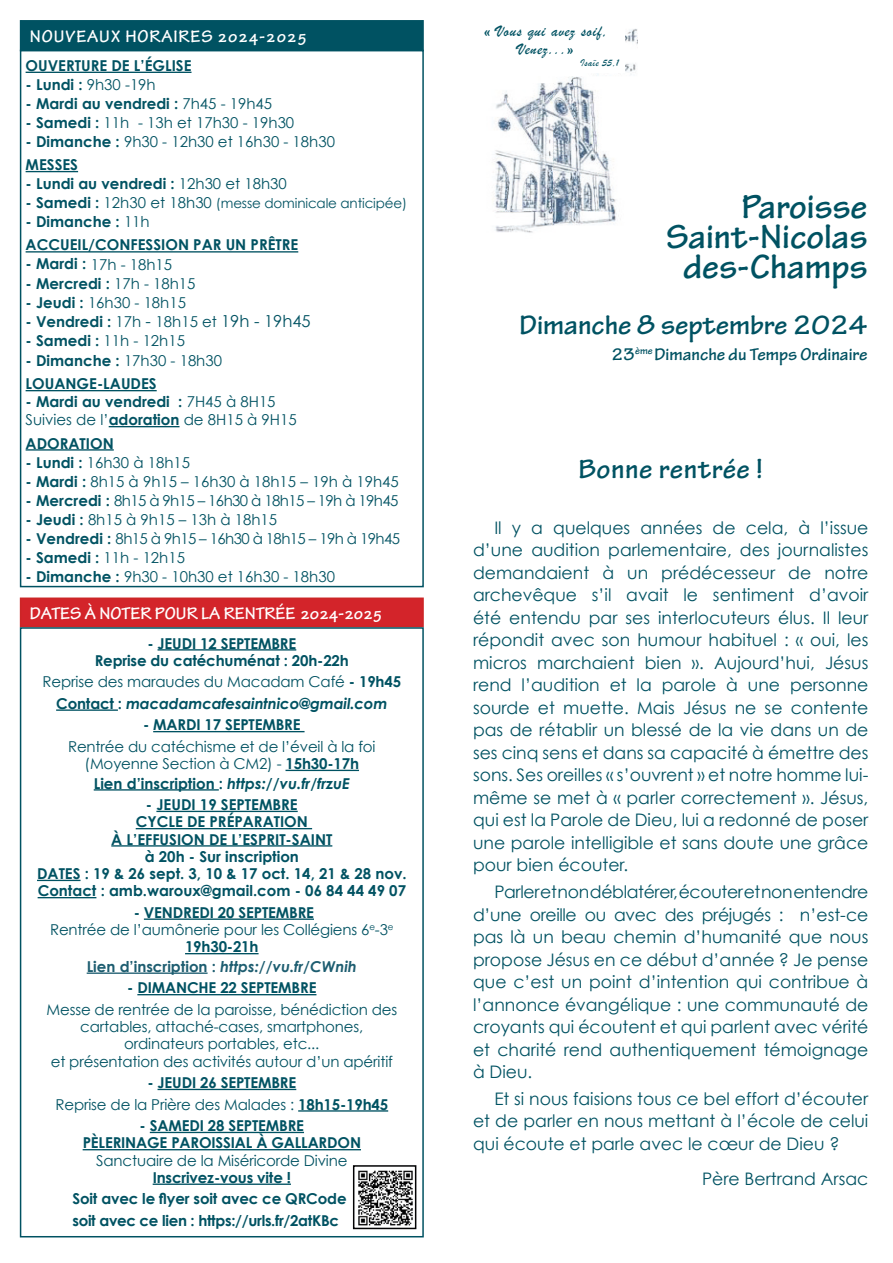
<style>
.page{position:relative;width:893px;height:1263px;background:#fff}
.page>*{position:absolute;margin:0;border:0;box-sizing:border-box;transform-origin:0 0}
.t1{font:700 36px/30px "Tekton Pro";color:#005262;text-align:right}
.t2{font:700 28.5px "Tekton Pro";color:#005262}
.t3{font:700 28.5px "Tekton Pro";letter-spacing:.02em;color:#005262}
.t4{font:700 18px "Tekton Pro";color:#fff}
.t5{font:700 18px "Tekton Pro";color:#005262}
.t6{font:700 18px "Tekton Pro";letter-spacing:.05em;color:#fff}
.t7{font:17.25px/22.5px "Century Gothic";color:#005262;text-align:justify}
.t8{font:16.5px/18px "Brush Script";letter-spacing:.04em;color:#005262;text-align:center}
.t9{font:15px/17.2px "Century Gothic";letter-spacing:-.01em;color:#005262;text-align:center}
.t10{font:700 15px/17.2px "Century Gothic";color:#005262;text-align:center}
.t11{font:15px "Century Gothic";letter-spacing:-.04em;color:#005262}
.t12{font:italic 700 15px "Century Gothic";color:#005262}
.t13{font:italic 700 15px "Century Gothic";color:#1d5d70}
.t14{font:13.5px "Century Gothic";letter-spacing:-.01em;color:#005262}
.t15{font:10.5px "Brush Script";letter-spacing:.04em;color:#005262}
.s1{font-weight:700}
.s2{font-weight:400}
.s3{font-weight:700;font-size:15px}
.s4{font-size:15px}
.s5{font-weight:400;font-size:16.5px}
.s6{font-weight:700;font-style:italic}
.s7{font-style:normal}
</style>
<div class="page">
<img style="left:492px;top:29px;width:146px;height:204px">
<div style="left:466px;top:22px;width:159px;height:50px;background:#fff"></div>
<div style="left:21px;top:598px;width:402px;height:28px;background:#d3242a"></div>
<div style="left:20px;top:597px;width:404px;height:30px;border:2px solid #cc2627"></div>
<hr style="left:158px;top:649px;width:138px;height:1px;background:#005262">
<hr style="left:56px;top:709px;width:62px;height:2px;background:#005262">
<hr style="left:153px;top:731px;width:152px;height:1px;background:#005262">
<hr style="left:285px;top:770px;width:74px;height:1px;background:#005262">
<hr style="left:94px;top:789px;width:125px;height:1px;background:#005262">
<hr style="left:156px;top:811px;width:142px;height:1px;background:#005262">
<hr style="left:136px;top:828px;width:176px;height:1px;background:#005262">
<hr style="left:111px;top:845px;width:221px;height:1px;background:#005262">
<hr style="left:37px;top:880px;width:44px;height:1px;background:#005262">
<hr style="left:38px;top:897px;width:58px;height:1px;background:#005262">
<hr style="left:144px;top:918px;width:170px;height:2px;background:#005262">
<hr style="left:185px;top:953px;width:74px;height:1px;background:#005262">
<hr style="left:87px;top:972px;width:121px;height:2px;background:#1d5d70">
<hr style="left:137px;top:994px;width:179px;height:1px;background:#005262">
<hr style="left:158px;top:1089px;width:138px;height:1px;background:#005262">
<hr style="left:298px;top:1110px;width:90px;height:1px;background:#005262">
<hr style="left:150px;top:1132px;width:154px;height:1px;background:#005262">
<hr style="left:83px;top:1149px;width:278px;height:1px;background:#005262">
<hr style="left:153px;top:1183px;width:138px;height:2px;background:#005262">
<div style="left:20px;top:627px;width:404px;height:610px;border:2px solid #005262"></div>
<hr style="left:26px;top:72px;width:166px;height:1px;background:#005262">
<hr style="left:26px;top:171px;width:52px;height:1px;background:#005262">
<hr style="left:26px;top:251px;width:272px;height:2px;background:#005262">
<hr style="left:26px;top:390px;width:131px;height:1px;background:#005262">
<hr style="left:109px;top:426px;width:70px;height:1px;background:#005262">
<hr style="left:26px;top:449px;width:88px;height:2px;background:#005262">
<div style="left:20px;top:50px;width:404px;height:537px;border:2px solid #005262"></div>
<div style="left:21px;top:21px;width:402px;height:30px;background:#005262"></div>
<div style="left:20px;top:20px;width:404px;height:31px;border:2px solid #005262"></div>
<img style="left:358px;top:1170px;width:55px;height:56px">
<div style="left:353px;top:1165px;width:63px;height:64px;border:2px solid #020203"></div>
<p class="t6" style="left:30px;top:26px;width:278px">NOUVEAUX HORAIRES 2024-2025</p>
<p class="t10" style="left:26px;top:57px;width:167px">OUVERTURE DE L’ÉGLISE</p>
<p class="t9" style="left:26px;top:76px;width:132px"><span class="s1">- Lundi :</span> 9h30 -19h</p>
<p class="t10" style="left:26px;top:95px;width:248px">- Mardi au vendredi : <span class="s2">7h45 - 19h45</span></p>
<p class="t9" style="left:26px;top:114px;width:270px"><span class="s1">- Samedi :</span> 11h - 13h et 17h30 - 19h30</p>
<p class="t9" style="left:26px;top:130px;width:311px;line-height:23.2px;text-align:left"><span class="s1">- Dimanche :</span> 9h30 - 12h30 et 16h30 - 18h30<br><span class="s1">MESSES</span></p>
<p class="t10" style="left:26px;top:175px;width:263px">- Lundi au vendredi : <span class="s2">12h30 et 18h30</span></p>
<p class="t14" style="left:26px;top:195px;width:383px"><span class="s3">- Samedi :</span> <span class="s4">12h30 et 18h30</span> (messe dominicale anticipée)</p>
<p class="t10" style="left:26px;top:210px;width:274px;line-height:23.2px;text-align:left">- Dimanche : <span class="s2">11h<br></span>ACCUEIL/CONFESSION PAR UN PRÊTRE</p>
<p class="t9" style="left:26px;top:255px;width:148px"><span class="s1">- Mardi :</span> 17h - 18h15</p>
<p class="t10" style="left:26px;top:274px;width:171px">- Mercredi : <span class="s2">17h - 18h15</span></p>
<p class="t9" style="left:26px;top:293px;width:162px"><span class="s1">- Jeudi :</span> 16h30 - 18h15</p>
<p class="t10" style="left:26px;top:312px;width:287px">- Vendredi : <span class="s2">17h</span> <span class="s5">-</span> <span class="s2">18h15 et</span> <span class="s5">19h - 19h45</span></p>
<p class="t9" style="left:26px;top:332px;width:161px"><span class="s1">- Samedi :</span> 11h - 12h15</p>
<p class="t10" style="left:26px;top:348px;width:198px;line-height:23.7px;text-align:left">- Dimanche : <span class="s2">17h30 - 18h30<br></span>LOUANGE-LAUDES</p>
<p class="t9" style="left:26px;top:393px;width:273px;line-height:18px;text-align:left"><span class="s1">- Mardi au vendredi :</span> 7H45 à 8H15<br>Suivies de l’<span class="s1">adoration</span> de 8H15 à 9H15</p>
<p class="t10" style="left:26px;top:434px;width:90px">ADORATION</p>
<p class="t9" style="left:26px;top:453px;width:166px"><span class="s1">- Lundi :</span> 16h30 à 18h15</p>
<p class="t9" style="left:26px;top:472px;width:375px"><span class="s1">- Mardi :</span> 8h15 à 9h15 – 16h30 à 18h15 – 19h à 19h45</p>
<p class="t11" style="left:26px;top:491px;width:374px"><span class="s1">- Mercredi :</span> 8h15 à 9h15 – 16h30 à 18h15 – 19h à 19h45</p>
<p class="t9" style="left:26px;top:510px;width:253px"><span class="s1">- Jeudi :</span> 8h15 à 9h15 – 13h à 18h15</p>
<p class="t11" style="left:26px;top:529px;width:376px"><span class="s1">- Vendredi :</span> 8h15 à 9h15 – 16h30 à 18h15 – 19h à 19h45</p>
<p class="t9" style="left:26px;top:548px;width:161px"><span class="s1">- Samedi :</span> 11h - 12h15</p>
<p class="t9" style="left:26px;top:567px;width:311px"><span class="s1">- Dimanche :</span> 9h30 - 10h30 et 16h30 - 18h30</p>
<p class="t4" style="left:30px;top:603px;width:354px">DATES À NOTER POUR LA RENTRÉE 2024-2025</p>
<p class="t10" style="left:95px;top:634px;width:256px">- JEUDI 12 SEPTEMBRE<br>Reprise du catéchuménat : 20h-22h</p>
<p class="t9" style="left:43px;top:671px;width:360px;line-height:21.5px">Reprise des maraudes du Macadam Café <span class="s1">- 19h45<br>Contact :</span> <span class="s6">macadamcafesaintnico@gmail.com</span></p>
<p class="t10" style="left:143px;top:716px;width:159px">- MARDI 17 SEPTEMBRE</p>
<p class="t9" style="left:68px;top:737px;width:309px">Rentrée du catéchisme et de l’éveil à la foi (Moyenne Section à CM2) - <span class="s1">15h30-17h</span></p>
<p class="t12" style="left:94px;top:773px;width:258px"><span class="s7">Lien d’inscription :</span> https://vu.fr/frzuE</p>
<p class="t10" style="left:37px;top:795px;width:371px">- JEUDI 19 SEPTEMBRE<br>CYCLE DE PRÉPARATION<br>À L’EFFUSION DE L’ESPRIT-SAINT<br>à 20h - Sur inscription<br>DATES : 19 &amp; 26 sept. 3, 10 &amp; 17 oct. 14, 21 &amp; 28 nov.<br>Contact : amb.waroux@gmail.com - 06 84 44 49 07</p>
<p class="t9" style="left:50px;top:903px;width:345px"><span class="s1">- VENDREDI 20 SEPTEMBRE<br></span>Rentrée de l’aumônerie pour les Collégiens 6<sup>e</sup>-3<sup>e<br></sup><span class="s1">19h30-21h</span></p>
<p class="t13" style="left:87px;top:957px;width:272px"><span class="s7">Lien d’inscription :</span> https://vu.fr/CWnih</p>
<p class="t10" style="left:127px;top:979px;width:191px">- DIMANCHE 22 SEPTEMBRE</p>
<p class="t9" style="left:46px;top:1000px;width:352px">Messe de rentrée de la paroisse, bénédiction des cartables, attaché-cases, smartphones, ordinateurs portables, etc...<br>et présentation des activités autour d’un apéritif</p>
<p class="t10" style="left:55px;top:1071px;width:334px;line-height:21.5px">- JEUDI 26 SEPTEMBRE<br><span class="s2">Reprise de la Prière des Malades :</span> 18h15-19h45</p>
<p class="t10" style="left:83px;top:1116px;width:280px">- SAMEDI 28 SEPTEMBRE<br>PÈLERINAGE PAROISSIAL À GALLARDON</p>
<p class="t9" style="left:96px;top:1151px;width:253px">Sanctuaire de la Miséricorde Divine</p>
<p class="t10" style="left:72px;top:1166px;width:276px;line-height:21.5px;text-align:left;text-indent:80px">Inscrivez-vous vite !<br>Soit avec le flyer soit avec ce QRCode soit avec ce lien : https://urls.fr/2atKBc</p>
<p class="t8" style="left:484px;top:22px;width:125px">« Vous qui avez soif,<br>Venez...»</p>
<p class="t15" style="left:580px;top:56px;width:40px">Isaïe 55,1</p>
<h1 class="t1" style="left:666px;top:193px;width:203px">Paroisse<br>Saint-Nicolas des-Champs</h1>
<h2 class="t2" style="left:520px;top:308px;width:349px">Dimanche 8 septembre 2024</h2>
<p class="t5" style="left:611px;top:344px;width:257px">23<sup>ème</sup> Dimanche du Temps Ordinaire</p>
<h2 class="t3" style="left:578px;top:452px;width:186px">Bonne rentrée !</h2>
<p class="t7" style="left:473px;top:516px;width:397px;text-indent:21px">Il y a quelques années de cela, à l’issue d’une audition parlementaire, des journalistes demandaient à un prédécesseur de notre archevêque s’il avait le sentiment d’avoir été entendu par ses interlocuteurs élus. Il leur répondit avec son humour habituel : « oui, les micros marchaient bien ». Aujourd’hui, Jésus rend l’audition et la parole à une personne sourde et muette. Mais Jésus ne se contente pas de rétablir un blessé de la vie dans un de ses cinq sens et dans sa capacité à émettre des sons. Ses oreilles « s’ouvrent » et notre homme lui&shy;même se met à « parler correctement ». Jésus, qui est la Parole de Dieu, lui a redonné de poser une parole intelligible et sans doute une grâce pour bien écouter.</p>
<p class="t7" style="left:473px;top:880px;width:397px;text-indent:21px">Parler et non déblatérer, écouter et non entendre d’une oreille ou avec des préjugés : n’est-ce pas là un beau chemin d’humanité que nous propose Jésus en ce début d’année ? Je pense que c’est un point d’intention qui contribue à l’annonce évangélique : une communauté de croyants qui écoutent et qui parlent avec vérité et charité rend authentiquement témoignage à Dieu.</p>
<p class="t7" style="left:473px;top:1087px;width:397px;text-indent:21px">Et si nous faisions tous ce bel effort d’écouter et de parler en nous mettant à l’école de celui qui écoute et parle avec le cœur de Dieu ?</p>
<p class="t7" style="left:702px;top:1167px;width:168px">Père Bertrand Arsac</p>
</div>
